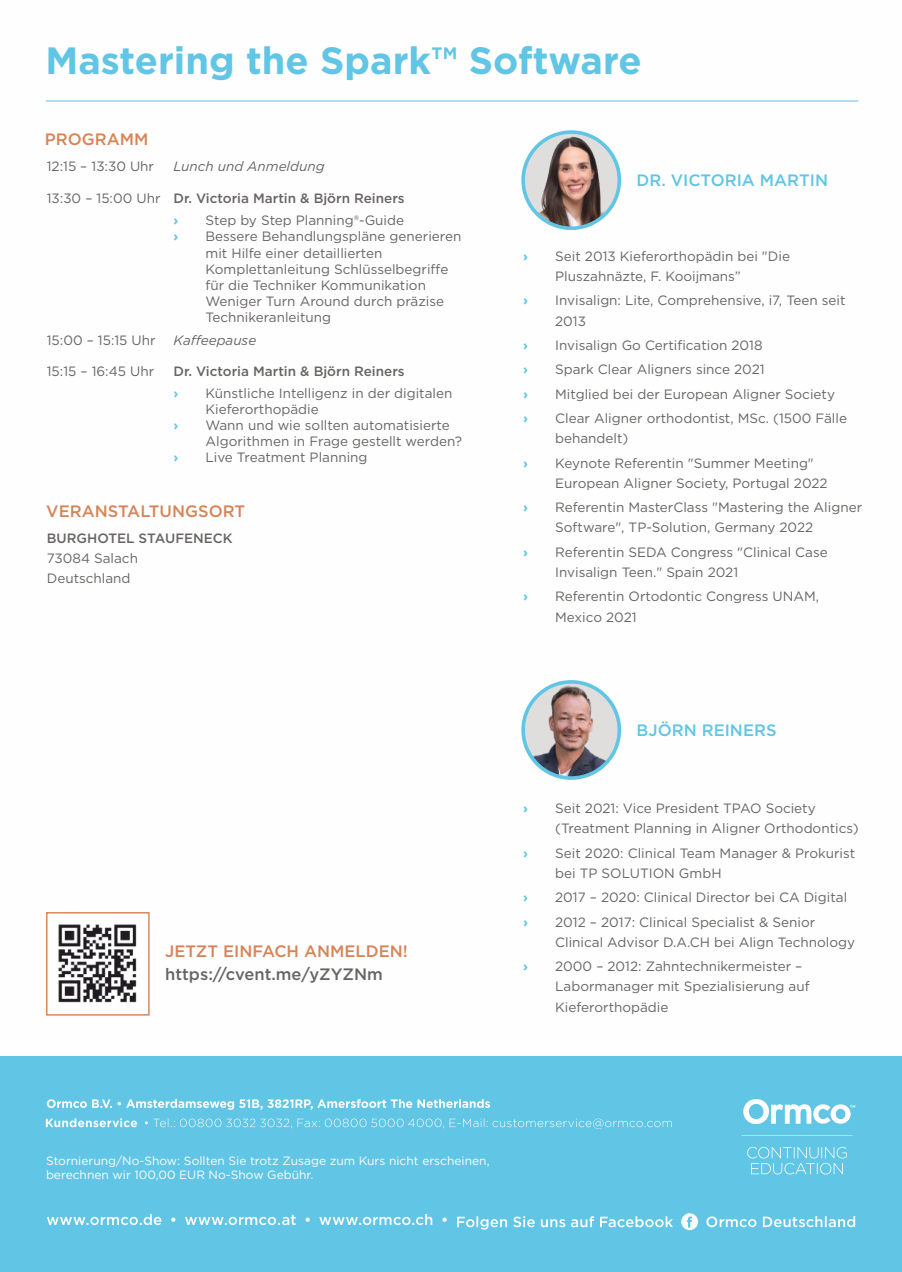
<style>
.page{position:relative;width:902px;height:1272px;background:#fff}
.page>*{position:absolute;margin:0;border:0;box-sizing:border-box;transform-origin:0 0}
.t1{font:700 37.95px "Gotham";color:#61c5e5}
.t2{font:500 16.5px "Gotham";color:#d78457}
.t3{font:500 16.5px "Gotham";color:#61c5e5}
.t4{font:500 16.5px "Gotham";color:#686463}
.t5{font:13.5px/20.2px "Gotham";color:#686463}
.t6{font:500 13.5px "Gotham";color:#686463}
.t7{font:italic 13.5px "Gotham";color:#686463}
.t8{font:700 13.5px "Gotham";color:#61c5e5}
.t9{font:12px/14.4px "Gotham";color:#fefefe}
</style>
<div class="page">
<hr style="left:46px;top:101px;width:812px;height:1px;background:#61c5e5">
<img style="left:523px;top:132px;width:96px;height:96px;border-radius:50%">
<div style="left:521px;top:130px;width:100px;height:100px;border:4px solid #61c5e5;border-radius:50%"></div>
<img style="left:523px;top:682px;width:96px;height:96px;border-radius:50%">
<div style="left:521px;top:680px;width:100px;height:99px;border:4px solid #61c5e5;border-radius:50%"></div>
<img style="left:58px;top:924px;width:79px;height:79px">
<div style="left:46px;top:912px;width:104px;height:103px;border:1px solid #d78457"></div>
<div style="left:0;top:1056px;width:901px;height:215px;background:#61c5e5"></div>
<svg style="left:46px;top:1118px;width:91px;height:9px"></svg>
<svg style="left:145px;top:1118px;width:526px;height:10px"></svg>
<svg style="left:47px;top:1214px;width:399px;height:10px"></svg>
<svg style="left:457px;top:1216px;width:216px;height:13px"></svg>
<svg style="left:681px;top:1213px;width:17px;height:17px"></svg>
<svg style="left:706px;top:1216px;width:149px;height:11px"></svg>
<svg style="left:743px;top:1099px;width:112px;height:24px"></svg>
<hr style="left:741px;top:1135px;width:111px;height:1px;background:#fefefe">
<svg style="left:747px;top:1147px;width:99px;height:27px"></svg>
<svg style="left:47px;top:1099px;width:443px;height:10px"></svg>
<h1 class="t1" style="left:45px;top:44px;width:597px">Mastering the Spark™ Software</h1>
<p class="t2" style="left:45px;top:132px;width:105px">PROGRAMM</p>
<p class="t5" style="left:47px;top:157px;width:109px">12:15 – 13:30 Uhr</p>
<p class="t5" style="left:47px;top:188px;width:115px">13:30 – 15:00 Uhr</p>
<p class="t5" style="left:47px;top:330px;width:110px">15:00 – 15:15 Uhr</p>
<p class="t5" style="left:47px;top:361px;width:109px">15:15 – 16:45 Uhr</p>
<p class="t7" style="left:173px;top:161px;width:153px">Lunch und Anmeldung</p>
<p class="t6" style="left:173px;top:192px;width:233px">Dr. Victoria Martin &amp; Björn Reiners</p>
<p class="t8" style="left:173px;top:214px;width:7px">›</p>
<p class="t5" style="left:205px;top:211px;width:200px">Step by Step Planning®-Guide</p>
<p class="t8" style="left:173px;top:230px;width:7px">›</p>
<p class="t5" style="left:205px;top:229px;width:257px;line-height:16.2px">Bessere Behandlungspläne generieren mit Hilfe einer detaillierten Komplettanleitung Schlüsselbegriffe für die Techniker Kommunikation Weniger Turn Around durch präzise Technikeranleitung</p>
<p class="t7" style="left:173px;top:334px;width:84px">Kaffeepause</p>
<p class="t6" style="left:173px;top:365px;width:233px">Dr. Victoria Martin &amp; Björn Reiners</p>
<p class="t8" style="left:173px;top:387px;width:7px">›</p>
<p class="t5" style="left:205px;top:385px;width:248px;line-height:16.2px">Künstliche Intelligenz in der digitalen<br>Kieferorthopädie</p>
<p class="t8" style="left:173px;top:419px;width:7px">›</p>
<p class="t5" style="left:205px;top:418px;width:258px;line-height:16.2px">Wann und wie sollten automatisierte<br>Algorithmen in Frage gestellt werden?</p>
<p class="t8" style="left:173px;top:451px;width:7px">›</p>
<p class="t5" style="left:205px;top:448px;width:163px">Live Treatment Planning</p>
<p class="t2" style="left:46px;top:503px;width:200px">VERANSTALTUNGSORT</p>
<p class="t6" style="left:47px;top:532px;width:187px">BURGHOTEL STAUFENECK</p>
<p class="t5" style="left:47px;top:549px;width:93px">73084 Salach<br>Deutschland</p>
<p class="t2" style="left:165px;top:943px;width:244px">JETZT EINFACH ANMELDEN!</p>
<p class="t4" style="left:165px;top:967px;width:219px">https://cvent.me/yZYZNm</p>
<p class="t3" style="left:636px;top:173px;width:193px">DR. VICTORIA MARTIN</p>
<p class="t8" style="left:523px;top:250px;width:7px">›</p>
<p class="t5" style="left:555px;top:247px;width:236px">Seit 2013 Kieferorthopädin bei "Die<br>Pluszahnäzte, F. Kooijmans”</p>
<p class="t8" style="left:523px;top:295px;width:7px">›</p>
<p class="t5" style="left:555px;top:291px;width:292px">Invisalign: Lite, Comprehensive, i7, Teen seit<br>2013</p>
<p class="t8" style="left:523px;top:339px;width:7px">›</p>
<p class="t5" style="left:555px;top:336px;width:209px">Invisalign Go Certification 2018</p>
<p class="t8" style="left:523px;top:363px;width:7px">›</p>
<p class="t5" style="left:555px;top:360px;width:211px">Spark Clear Aligners since 2021</p>
<p class="t8" style="left:523px;top:388px;width:7px">›</p>
<p class="t5" style="left:555px;top:384px;width:281px">Mitglied bei der European Aligner Society</p>
<p class="t8" style="left:523px;top:412px;width:7px">›</p>
<p class="t5" style="left:555px;top:409px;width:293px">Clear Aligner orthodontist, MSc. (1500 Fälle behandelt)</p>
<p class="t8" style="left:523px;top:457px;width:7px">›</p>
<p class="t5" style="left:555px;top:453px;width:274px">Keynote Referentin "Summer Meeting"<br>European Aligner Society, Portugal 2022</p>
<p class="t8" style="left:523px;top:501px;width:7px">›</p>
<p class="t5" style="left:555px;top:498px;width:308px">Referentin MasterClass "Mastering the Aligner<br>Software", TP-Solution, Germany 2022</p>
<p class="t8" style="left:523px;top:546px;width:7px">›</p>
<p class="t5" style="left:555px;top:542px;width:274px">Referentin SEDA Congress "Clinical Case<br>Invisalign Teen." Spain 2021</p>
<p class="t8" style="left:523px;top:590px;width:7px">›</p>
<p class="t5" style="left:555px;top:587px;width:265px">Referentin Ortodontic Congress UNAM,<br>Mexico 2021</p>
<p class="t3" style="left:636px;top:722px;width:141px">BJÖRN REINERS</p>
<p class="t8" style="left:523px;top:802px;width:7px">›</p>
<p class="t5" style="left:555px;top:799px;width:305px">Seit 2021: Vice President TPAO Society (Treatment Planning in Aligner Orthodontics)</p>
<p class="t8" style="left:523px;top:846px;width:7px">›</p>
<p class="t5" style="left:555px;top:843px;width:301px">Seit 2020: Clinical Team Manager &amp; Prokurist bei TP SOLUTION GmbH</p>
<p class="t8" style="left:523px;top:891px;width:7px">›</p>
<p class="t5" style="left:555px;top:888px;width:293px">2017 – 2020: Clinical Director bei CA Digital</p>
<p class="t8" style="left:523px;top:915px;width:7px">›</p>
<p class="t5" style="left:555px;top:912px;width:301px">2012 – 2017: Clinical Specialist &amp; Senior<br>Clinical Advisor D.A.CH bei Align Technology</p>
<p class="t8" style="left:523px;top:960px;width:7px">›</p>
<p class="t5" style="left:555px;top:956px;width:256px">2000 – 2012: Zahntechnikermeister –<br>Labormanager mit Spezialisierung auf<br>Kieferorthopädie</p>
<p class="t9" style="left:46px;top:1154px;width:445px">Stornierung/No-Show: Sollten Sie trotz Zusage zum Kurs nicht erscheinen, berechnen wir 100,00 EUR No-Show Gebühr.</p>
</div>
